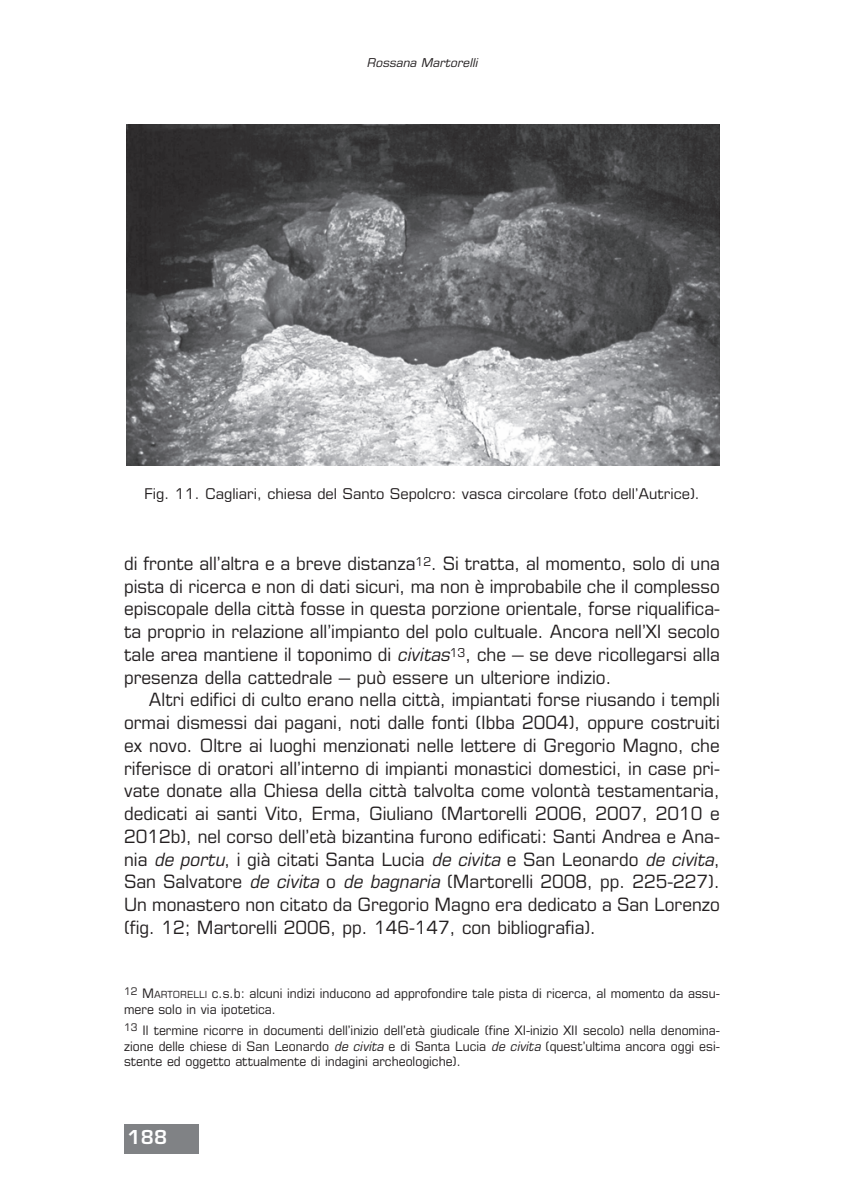
<style>
.page{position:relative;width:844px;height:1191px;background:#fff}
.page>*{position:absolute;margin:0;border:0;box-sizing:border-box;transform-origin:0 0}
.t1{font:700 21px "Eurostile";color:#fff}
.t2{font:18.38px/22.8px "Eurostile LT Pro";color:#231f20;text-align:justify;scale:.95 1}
.t3{font:14.88px "Eurostile LT Pro";color:#231f20}
.t4{font:13.12px/15.8px "Eurostile LT Pro";color:#231f20;scale:.95 1}
.t5{font:italic 12.25px "Eurostile LT Pro";color:#231f20}
.s1{font-style:italic}
.s2{font-size:9.8px}
</style>
<div class="page">
<div style="left:124px;top:1124px;width:74px;height:30px;background:#808285"></div>
<img style="left:126px;top:124px;width:593px;height:341px">
<p class="t5" style="left:366px;top:58px;width:115px">Rossana Martorelli</p>
<p class="t3" style="left:144px;top:488px;width:557px">Fig. 11. Cagliari, chiesa del Santo Sepolcro: vasca circolare (foto dell’Autrice).</p>
<p class="t2" style="left:124px;top:553px;width:628px">di fronte all’altra e a breve distanza<sup>12</sup>. Si tratta, al momento, solo di una pista di ricerca e non di dati sicuri, ma non è improbabile che il complesso episcopale della città fosse in questa porzione orientale, forse riqualifica&shy;ta proprio in relazione all’impianto del polo cultuale. Ancora nell’XI secolo tale area mantiene il toponimo di <span class="s1">civitas</span><sup>13</sup>, che – se deve ricollegarsi alla presenza della cattedrale – può essere un ulteriore indizio.</p>
<p class="t2" style="left:124px;top:690px;width:628px;text-indent:25px">Altri edifici di culto erano nella città, impiantati forse riusando i templi ormai dismessi dai pagani, noti dalle fonti (Ibba 2004), oppure costruiti ex novo. Oltre ai luoghi menzionati nelle lettere di Gregorio Magno, che riferisce di oratori all’interno di impianti monastici domestici, in case pri&shy;vate donate alla Chiesa della città talvolta come volontà testamentaria, dedicati ai santi Vito, Erma, Giuliano (Martorelli 2006, 2007, 2010 e 2012b), nel corso dell’età bizantina furono edificati: Santi Andrea e Ana&shy;nia <span class="s1">de portu</span>, i già citati Santa Lucia <span class="s1">de civita</span> e San Leonardo <span class="s1">de civita</span>, San Salvatore <span class="s1">de civita</span> o <span class="s1">de bagnaria</span> (Martorelli 2008, pp. 225-227). un monastero non citato da Gregorio Magno era dedicato a San Lorenzo (fig. 12; Martorelli 2006, pp. 146-147, con bibliografia).</p>
<p class="t4" style="left:124px;top:987px;width:628px"><sup>12</sup> M<span class="s2">ARTORELLI</span> c.s.b: alcuni indizi inducono ad approfondire tale pista di ricerca, al momento da assu&shy;mere solo in via ipotetica.</p>
<p class="t4" style="left:124px;top:1023px;width:628px;text-align:justify"><sup>13</sup> Il termine ricorre in documenti dell’inizio dell’età giudicale (fine XI-inizio XII secolo) nella denomina&shy;zione delle chiese di San Leonardo <span class="s1">de civita</span> e di Santa Lucia <span class="s1">de civita</span> (quest’ultima ancora oggi esi&shy;stente ed oggetto attualmente di indagini archeologiche).</p>
<p class="t1" style="left:128px;top:1124px;width:41px">188</p>
</div>
